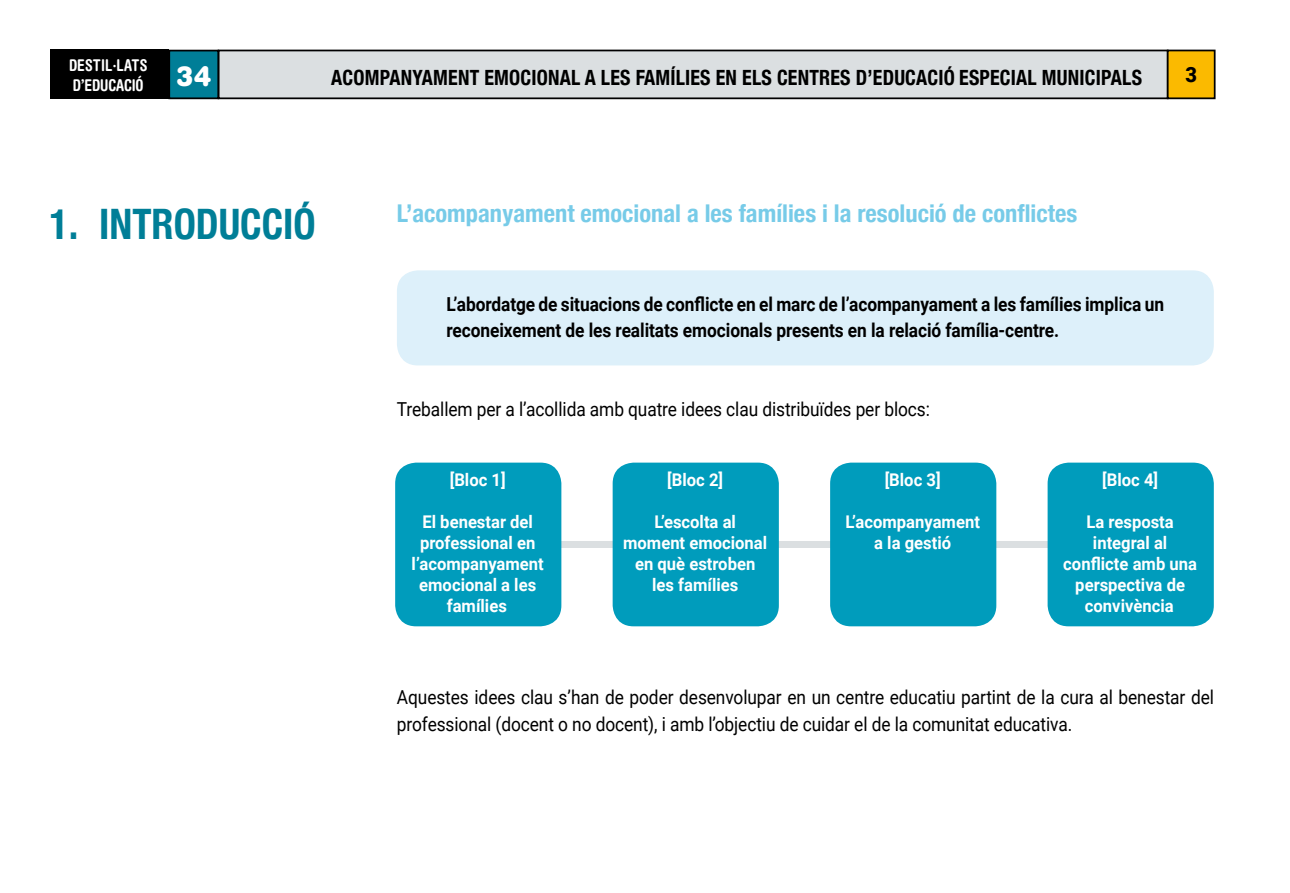
<style>
.page{position:relative;width:1290px;height:893px;background:#fff}
.page>*{position:absolute;margin:0;border:0;box-sizing:border-box;transform-origin:0 0}
.t1{font:700 condensed 42px "Helvetica Neue";color:#007e97;scale:.95 1}
.t2{font:700 condensed 24.5px "Helvetica Neue";color:#77cbe8}
.t3{font:700 condensed 21px "Helvetica Neue";letter-spacing:.01em;color:#000;scale:.95 1}
.t4{font:900 21px "Roboto";color:#000;scale:.95 1}
.t5{font:19.25px/26.2px "Roboto";letter-spacing:-.005em;color:#000;scale:.9 1}
.t6{font:700 19.25px/26.2px "Roboto";letter-spacing:-.005em;color:#000;scale:.9 1}
.t7{font:700 17.5px/21px "Roboto";color:#fff;text-align:center;scale:.95 1}
.t8{font:700 condensed 16.28px/19.4px "Helvetica Rounded";letter-spacing:-.005em;color:#fff;scale:.95 1}
</style>
<div class="page">
<div style="left:219px;top:50px;width:948px;height:48px;background:#dbdfe1"></div>
<div style="left:218px;top:50px;width:950px;height:49px;border:2px solid #000"></div>
<div style="left:1167px;top:50px;width:47px;height:48px;background:#fbba00"></div>
<div style="left:1167px;top:50px;width:48px;height:49px;border:2px solid #000"></div>
<div style="left:50px;top:50px;width:119px;height:49px;background:#000"></div>
<div style="left:169px;top:51px;width:49px;height:47px;background:#007e97"></div>
<div style="left:168px;top:50px;width:51px;height:49px;border:2px solid #000"></div>
<div style="left:397px;top:270px;width:817px;height:95px;background:#ddf0fa;border-radius:21px"></div>
<div style="left:550px;top:541px;width:552px;height:7px;background:#dbdfe1"></div>
<div style="left:395px;top:463px;width:166px;height:163px;background:#009cbc;border-radius:21px"></div>
<div style="left:613px;top:463px;width:166px;height:163px;background:#009cbc;border-radius:21px"></div>
<div style="left:830px;top:463px;width:166px;height:163px;background:#009cbc;border-radius:21px"></div>
<div style="left:1047px;top:463px;width:167px;height:163px;background:#009cbc;border-radius:21px"></div>
<p class="t8" style="left:69px;top:55px;width:151px">DESTIL·LATS<br>D’EDUCACIÓ <sup>34</sup></p>
<p class="t3" style="left:331px;top:60px;width:855px">ACOMPANYAMENT EMOCIONAL A LES FAMÍLIES EN ELS CENTRES D’EDUCACIÓ ESPECIAL MUNICIPALS</p>
<p class="t4" style="left:1185px;top:60px;width:14px">3</p>
<h1 class="t1" style="left:50px;top:189px;width:282px">1. INTRODUCCIÓ</h1>
<p class="t2" style="left:397px;top:193px;width:682px">L’acompanyament emocional a les famílies i la resolució de conflictes</p>
<p class="t6" style="left:446px;top:290px;width:799px">L’abordatge de situacions de conflicte en el marc de l’acompanyament a les famílies implica un reconeixement de les realitats emocionals presents en la relació família-centre.</p>
<p class="t5" style="left:397px;top:395px;width:594px">Treballem per a l’acollida amb quatre idees clau distribuïdes per blocs:</p>
<p class="t7" style="left:450px;top:468px;width:60px">[Bloc 1]</p>
<p class="t7" style="left:412px;top:510px;width:141px">El benestar del professional en l’acompanyament emocional a les famílies</p>
<p class="t7" style="left:667px;top:468px;width:60px">[Bloc 2]</p>
<p class="t7" style="left:623px;top:510px;width:153px">L’escolta al moment emocional en què estroben les famílies</p>
<p class="t7" style="left:885px;top:468px;width:60px">[Bloc 3]</p>
<p class="t7" style="left:845px;top:510px;width:143px">L’acompanyament a la gestió</p>
<p class="t7" style="left:1102px;top:468px;width:60px">[Bloc 4]</p>
<p class="t7" style="left:1063px;top:510px;width:142px">La resposta integral al conflicte amb una perspectiva de convivència</p>
<p class="t5" style="left:397px;top:684px;width:909px">Aquestes idees clau s’han de poder desenvolupar en un centre educatiu partint de la cura al benestar del professional (docent o no docent), i amb l’objectiu de cuidar el de la comunitat educativa.</p>
</div>
